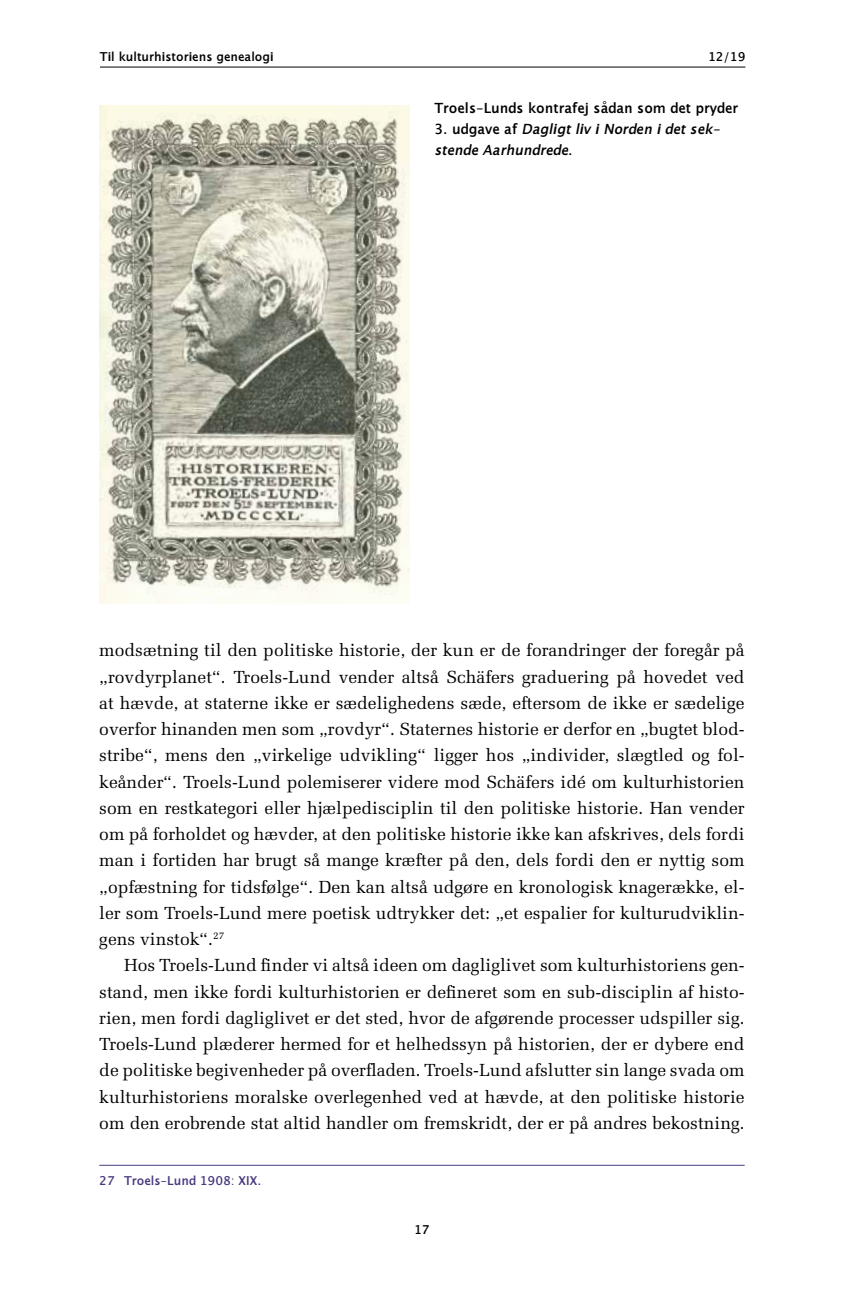
<style>
.page{position:relative;width:844px;height:1290px;background:#fff}
.page>*{position:absolute;margin:0;border:0;box-sizing:border-box;transform-origin:0 0}
.t1{font:17.5px/26.2px "Melior LTCE";color:#000;text-align:justify}
.t2{font:14px/21px "Lucida Grande";color:#000}
.t3{font:12.25px "Lucida Grande";color:#000}
.t4{font:12.25px "Lucida Grande";color:#4a3a7e}
.s1{font-style:italic}
</style>
<div class="page">
<hr style="left:100px;top:67px;width:645px;height:1px;background:#000">
<hr style="left:99px;top:1165px;width:645px;height:1px;background:#4a3a7e">
<img style="left:99px;top:105px;width:310px;height:499px">
<p class="t3" style="left:100px;top:49px;width:175px">Til kulturhistoriens genealogi</p>
<p class="t3" style="left:707px;top:49px;width:39px">12/19</p>
<p class="t2" style="left:434px;top:98px;width:305px">Troels-Lunds kontrafej sådan som det pryder<br>3 . u d g ave a f <span class="s1">Dagligt liv i Norden i det sek&shy;stende Aarhundrede</span>.</p>
<p class="t1" style="left:99px;top:637px;width:646px">modsætning til den politiske historie, der kun er de forandringer der foregår på „rovdyrplanet“. Troels-Lund vender altså Schäfers graduering på hovedet ved at hævde, at staterne ikke er sædelighedens sæde, eftersom de ikke er sædelige overfor hinanden men som „rovdyr“. Staternes historie er derfor en „bugtet blod&shy;stribe“, mens den „virkelige udvikling“ ligger hos „individer, slægtled og fol&shy;keånder“. Troels-Lund polemiserer videre mod Schäfers idé om kulturhistorien som en restkategori eller hjælpedisciplin til den politiske historie. Han vender om på forholdet og hævder, at den politiske historie ikke kan afskrives, dels fordi man i fortiden har brugt så mange kræfter på den, dels fordi den er nyttig som „opfæstning for tidsfølge“. Den kan altså udgøre en kronologisk knagerække, el&shy;ler som Troels-Lund mere poetisk udtrykker det: „et espalier for kulturudviklin&shy;gens vinstok“.<sup>27</sup></p>
<p class="t1" style="left:99px;top:952px;width:646px;text-indent:25px">Hos Troels-Lund finder vi altså ideen om dagliglivet som kulturhistoriens gen&shy;stand, men ikke fordi kulturhistorien er defineret som en sub-disciplin af histo&shy;rien, men fordi dagliglivet er det sted, hvor de afgørende processer udspiller sig.<br>Troels-Lund plæderer hermed for et helhedssyn på historien, der er dybere end de politiske begivenheder på overfladen. Troels-Lund afslutter sin lange svada om kulturhistoriens moralske overlegenhed ved at hævde, at den politiske historie om den erobrende stat altid handler om fremskridt, der er på andres bekostning.</p>
<p class="t4" style="left:99px;top:1172px;width:163px">27 Troels-Lund 1908: XIX.</p>
<p class="t3" style="left:414px;top:1221px;width:17px">17</p>
</div>
